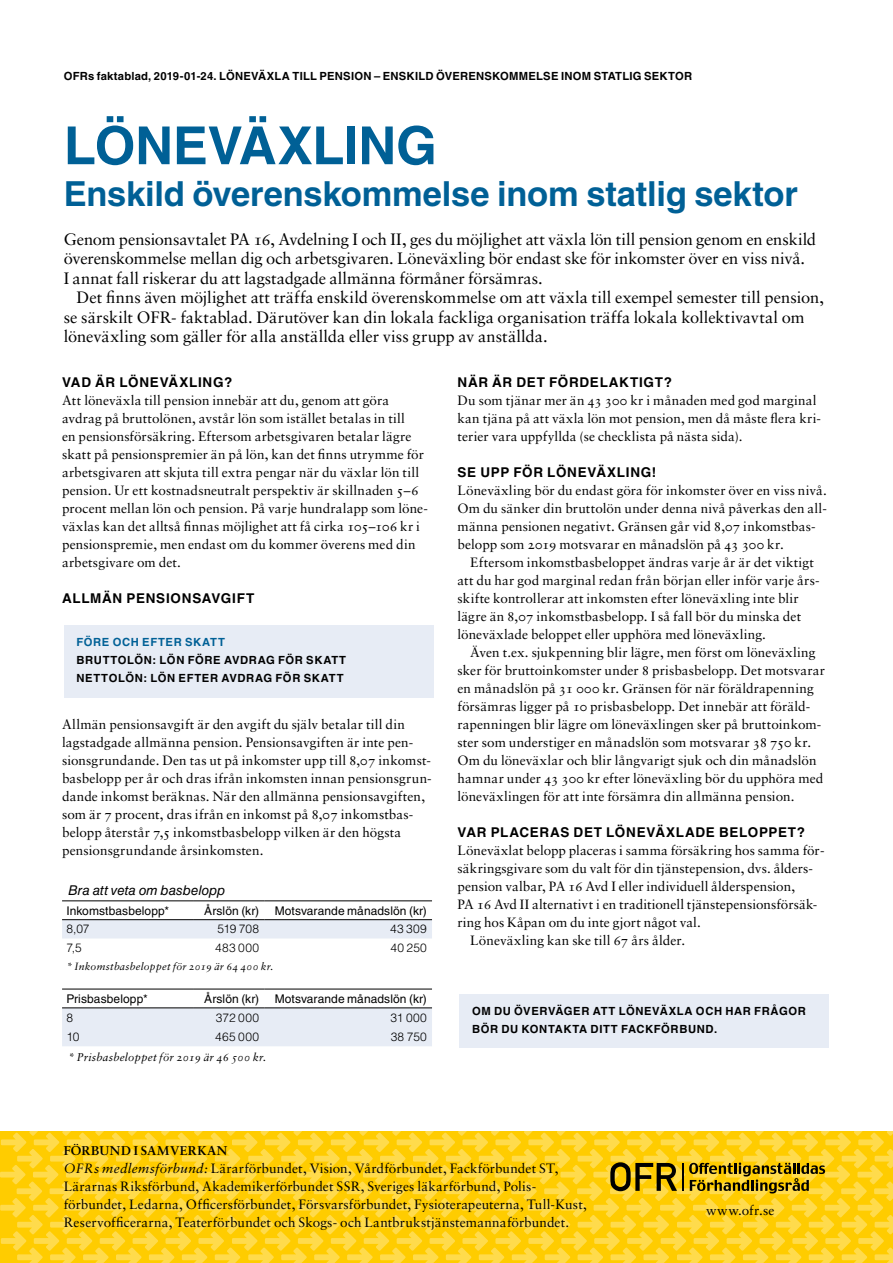
<style>
.page{position:relative;width:893px;height:1263px;background:#fff}
.page>*{position:absolute;margin:0;border:0;box-sizing:border-box;transform-origin:0 0}
.t1{font:700 52.5px "Helvetica LT Std";letter-spacing:-.005em;color:#006096}
.t2{font:700 34.5px "Helvetica LT Std";letter-spacing:-.005em;color:#006096}
.t3{font:16.5px/19.5px "Sabon LT Std";letter-spacing:-.005em;color:#000}
.t4{font:13.5px/18px "Sabon LT Std";letter-spacing:.01em;color:#000}
.t5{font:700 13.5px "Helvetica LT Std";letter-spacing:.05em;color:#000}
.t6{font:italic 13.5px "Helvetica LT Std";color:#000}
.t7{font:700 12.75px "Sabon LT Std";letter-spacing:.035em;color:#000}
.t8{font:12px "Helvetica LT Std";letter-spacing:.01em;color:#000}
.t9{font:300 12px "Helvetica LT Std";letter-spacing:.025em;color:#000}
.t10{font:700 11.25px/18px "Helvetica LT Std";letter-spacing:.04em;color:#000}
.t11{font:700 11.25px "Helvetica LT Std";letter-spacing:.02em;color:#000}
.t12{font:italic 11.25px "Sabon LT Std";letter-spacing:.015em;color:#000}
.t13{font:700 11.25px "Helvetica LT Std";letter-spacing:.055em;color:#006096}
.t14{font:italic 10.5px "Sabon LT Std";letter-spacing:.02em;color:#000}
.s1{font-style:italic}
</style>
<div class="page">
<svg style="left:0;top:1131px;width:893px;height:132px;background:#face1e"></svg>
<svg style="left:62px;top:920px;width:370px;height:126px"></svg>
<hr style="left:62px;top:919px;width:131px;height:1px;background:#000">
<hr style="left:193px;top:919px;width:71px;height:1px;background:#000">
<hr style="left:264px;top:919px;width:168px;height:1px;background:#000">
<hr style="left:62px;top:1008px;width:131px;height:1px;background:#000">
<hr style="left:193px;top:1008px;width:71px;height:1px;background:#000">
<hr style="left:264px;top:1008px;width:168px;height:1px;background:#000">
<hr style="left:62px;top:900px;width:131px;height:1px;background:#000">
<hr style="left:193px;top:900px;width:71px;height:1px;background:#000">
<hr style="left:264px;top:900px;width:168px;height:1px;background:#000">
<hr style="left:62px;top:989px;width:131px;height:1px;background:#000">
<hr style="left:193px;top:989px;width:71px;height:1px;background:#000">
<hr style="left:264px;top:989px;width:168px;height:1px;background:#000">
<div style="left:64px;top:625px;width:370px;height:72px;background:#e7ecf5"></div>
<div style="left:459px;top:994px;width:370px;height:54px;background:#e7ecf5"></div>
<p class="t11" style="left:64px;top:69px;width:630px">OFRs faktablad, 2019-01-24. LÖNEVÄXLA TILL PENSION – ENSKILD ÖVERENSKOMMELSE INOM STATLIG SEKTOR</p>
<h1 class="t1" style="left:64px;top:114px;width:375px">LÖNEVÄXLING</h1>
<h2 class="t2" style="left:64px;top:172px;width:736px">Enskild överenskommelse inom statlig sektor</h2>
<p class="t3" style="left:64px;top:229px;width:754px">Genom pensionsavtalet PA 16, Avdelning I och II, ges du möjlighet att växla lön till pension genom en enskild överenskommelse mellan dig och arbetsgivaren. Löneväxling bör endast ske för inkomster över en viss nivå.<br>I annat fall riskerar du att lagstadgade allmänna förmåner försämras.</p>
<p class="t3" style="left:64px;top:287px;width:762px;text-indent:13px">Det finns även möjlighet att träffa enskild överenskommelse om att växla till exempel semester till pension, se särskilt OFR- faktablad. Därutöver kan din lokala fackliga organisation träffa lokala kollektivavtal om löneväxling som gäller för alla anställda eller viss grupp av anställda.</p>
<p class="t5" style="left:62px;top:374px;width:172px">VAD ÄR LÖNEVÄXLING?</p>
<p class="t4" style="left:62px;top:391px;width:367px">Att löneväxla till pension innebär att du, genom att göra avdrag på bruttolönen, avstår lön som istället betalas in till<br>en pensionsförsäkring. Eftersom arbetsgivaren betalar lägre skatt på pensionspremier än på lön, kan det finns utrymme för arbetsgivaren att skjuta till extra pengar när du växlar lön till pension. Ur ett kostnadsneutralt perspektiv är skillnaden 5–6 procent mellan lön och pension. På varje hundralapp som löne&shy;växlas kan det alltså finnas möjlighet att få cirka 105–106 kr i pensionspremie, men endast om du kommer överens med din arbetsgivare om det.</p>
<p class="t5" style="left:62px;top:590px;width:194px">ALLMÄN PENSIONSAVGIFT</p>
<p class="t13" style="left:77px;top:635px;width:150px">FÖRE OCH EFTER SKATT</p>
<p class="t10" style="left:77px;top:651px;width:271px">BRUTTOLÖN: LÖN FÖRE AVDRAG FÖR SKATT<br>NETTOLÖN: LÖN EFTER AVDRAG FÖR SKATT</p>
<p class="t4" style="left:62px;top:715px;width:371px">Allmän pensionsavgift är den avgift du själv betalar till din lagstadgade allmänna pension. Pensionsavgiften är inte pen&shy;sionsgrundande. Den tas ut på inkomster upp till 8,07 inkomst&shy;basbelopp per år och dras ifrån inkomsten innan pensionsgrun&shy;dande inkomst beräknas. När den allmänna pensionsavgiften, som är 7 procent, dras ifrån en inkomst på 8,07 inkomstbas&shy;belopp återstår 7,5 inkomstbasbelopp vilken är den högsta pensionsgrundande årsinkomsten.</p>
<p class="t6" style="left:68px;top:882px;width:159px">Bra att veta om basbelopp</p>
<p class="t8" style="left:66px;top:903px;width:104px">Inkomstbasbelopp*</p>
<p class="t8" style="left:204px;top:903px;width:56px">Årslön (kr)</p>
<p class="t8" style="left:275px;top:903px;width:154px">Motsvarande månadslön (kr)</p>
<p class="t9" style="left:66px;top:922px;width:25px">8,07</p>
<p class="t9" style="left:217px;top:922px;width:43px">519 708</p>
<p class="t9" style="left:390px;top:922px;width:38px">43 309</p>
<p class="t9" style="left:66px;top:940px;width:17px">7,5</p>
<p class="t9" style="left:215px;top:940px;width:46px">483 000</p>
<p class="t9" style="left:390px;top:940px;width:38px">40 250</p>
<p class="t14" style="left:66px;top:961px;width:209px">* Inkomstbasbeloppet för 2019 är 64 400 kr.</p>
<p class="t8" style="left:66px;top:991px;width:83px">Prisbasbelopp*</p>
<p class="t8" style="left:204px;top:991px;width:56px">Årslön (kr)</p>
<p class="t8" style="left:275px;top:991px;width:154px">Motsvarande månadslön (kr)</p>
<p class="t9" style="left:66px;top:1010px;width:8px">8</p>
<p class="t9" style="left:216px;top:1010px;width:45px">372 000</p>
<p class="t9" style="left:390px;top:1010px;width:38px">31 000</p>
<p class="t9" style="left:66px;top:1029px;width:15px">10</p>
<p class="t9" style="left:215px;top:1029px;width:46px">465 000</p>
<p class="t9" style="left:391px;top:1029px;width:38px">38 750</p>
<p class="t12" style="left:68px;top:1050px;width:200px">* Prisbasbeloppet för 2019 är 46 500 kr.</p>
<p class="t5" style="left:458px;top:374px;width:216px">NÄR ÄR DET FÖRDELAKTIGT?</p>
<p class="t4" style="left:458px;top:391px;width:365px">Du som tjänar mer än 43 300 kr i månaden med god marginal kan tjäna på att växla lön mot pension, men då måste flera kri&shy;terier vara uppfyllda (se checklista på nästa sida).</p>
<p class="t5" style="left:458px;top:464px;width:200px">SE UPP FÖR LÖNEVÄXLING!</p>
<p class="t4" style="left:458px;top:481px;width:371px">Löneväxling bör du endast göra för inkomster över en viss nivå.<br>Om du sänker din bruttolön under denna nivå påverkas den all&shy;männa pensionen negativt. Gränsen går vid 8,07 inkomstbas&shy;belopp som 2019 motsvarar en månadslön på 43 300 kr.</p>
<p class="t4" style="left:458px;top:553px;width:364px;text-indent:13px">Eftersom inkomstbasbeloppet ändras varje år är det viktigt att du har god marginal redan från början eller inför varje års&shy;skifte kontrollerar att inkomsten efter löneväxling inte blir lägre än 8,07 inkomstbasbelopp. I så fall bör du minska det löneväxlade beloppet eller upphöra med löneväxling.</p>
<p class="t4" style="left:458px;top:643px;width:369px;text-indent:13px">Även t.ex. sjukpenning blir lägre, men först om löneväxling sker för bruttoinkomster under 8 prisbasbelopp. Det motsvarar en månadslön på 31 000 kr. Gränsen för när föräldrapenning försämras ligger på 10 prisbasbelopp. Det innebär att föräld&shy;rapenningen blir lägre om löneväxlingen sker på bruttoinkom&shy;ster som understiger en månadslön som motsvarar 38 750 kr.<br>Om du löneväxlar och blir långvarigt sjuk och din månadslön hamnar under 43 300 kr efter löneväxling bör du upphöra med löneväxlingen för att inte försämra din allmänna pension.</p>
<p class="t5" style="left:458px;top:824px;width:349px">VAR PLACERAS DET LÖNEVÄXLADE BELOPPET?</p>
<p class="t4" style="left:458px;top:841px;width:368px">Löneväxlat belopp placeras i samma försäkring hos samma för-</p>
<p class="t4" style="left:458px;top:859px;width:357px">säkringsgivare som du valt för din tjänstepension, dvs. ålders-</p>
<p class="t4" style="left:458px;top:877px;width:339px">pension valbar, PA 16 Avd I eller individuell ålderspension,</p>
<p class="t4" style="left:458px;top:895px;width:361px">PA 16 Avd II alternativt i en traditionell tjänstepensionsförsäk-</p>
<p class="t4" style="left:458px;top:913px;width:245px">ring hos Kåpan om du inte gjort något val.</p>
<p class="t4" style="left:470px;top:931px;width:216px">Löneväxling kan ske till 67 års ålder.</p>
<p class="t10" style="left:472px;top:1002px;width:335px">OM DU ÖVERVÄGER ATT LÖNEVÄXLA OCH HAR FRÅGOR<br>BÖR DU KONTAKTA DITT FACKFÖRBUND.</p>
<p class="t7" style="left:64px;top:1142px;width:165px">FÖRBUND I SAMVERKAN</p>
<p class="t4" style="left:64px;top:1159px;width:525px"><span class="s1">OFRs medlemsförbund:</span> Lärarförbundet, Vision, Vårdförbundet, Fackförbundet ST, Lärarnas Riksförbund, Akademikerförbundet SSR, Sveriges läkarförbund, Polis&shy;förbundet, Ledarna, Officersförbundet, Försvarsförbundet, Fysioterapeuterna, Tull-Kust, Reservofficerarna, Teaterförbundet och Skogs- och Lantbrukstjänstemannaförbundet.</p>
<p class="t4" style="left:706px;top:1201px;width:70px">www.ofr.se</p>
</div>
